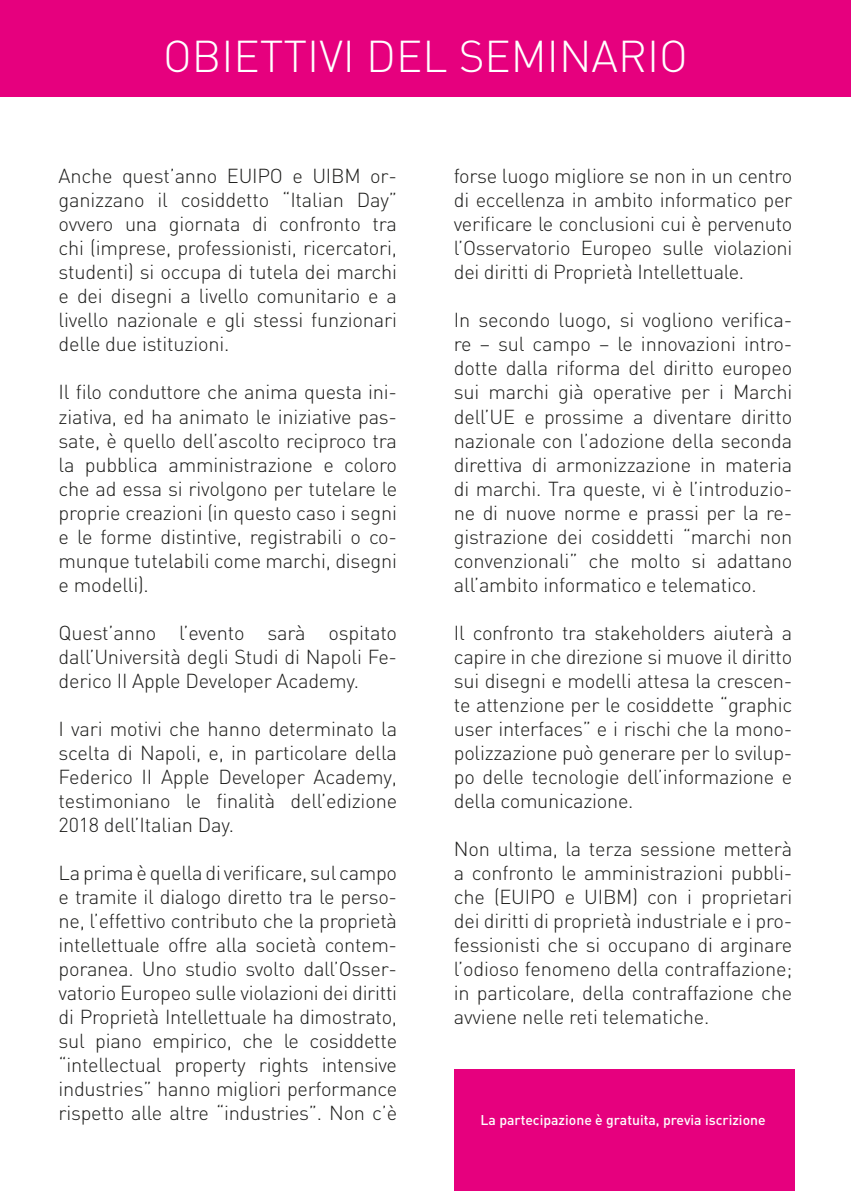
<style>
.page{position:relative;width:851px;height:1191px;background:#fff}
.page>*{position:absolute;margin:0;border:0;box-sizing:border-box;transform-origin:0 0}
.t1{font:300 44px "DIN";color:#fff}
.t2{font:300 20px/24px "DIN";letter-spacing:-.01em;color:#1d1d1b;text-align:justify}
.t3{font:500 14px "DIN";color:#fff}
</style>
<div class="page">
<div style="left:0;top:0;width:850px;height:96px;background:#e6007e"></div>
<div style="left:454px;top:1069px;width:340px;height:122px;background:#e6007e"></div>
<h1 class="t1" style="left:163px;top:29px;width:526px">OBIETTIVI DEL SEMINARIO</h1>
<p class="t2" style="left:59px;top:164px;width:340px">Anche quest’anno EUIPO e UIBM or&shy;ganizzano il cosiddetto “Italian Day” ovvero una giornata di confronto tra chi (imprese, professionisti, ricercatori, studenti) si occupa di tutela dei marchi e dei disegni a livello comunitario e a livello nazionale e gli stessi funzionari delle due istituzioni.</p>
<p class="t2" style="left:59px;top:380px;width:340px">Il filo conduttore che anima questa ini&shy;ziativa, ed ha animato le iniziative pas&shy;sate, è quello dell’ascolto reciproco tra la pubblica amministrazione e coloro che ad essa si rivolgono per tutelare le proprie creazioni (in questo caso i segni e le forme distintive, registrabili o co&shy;munque tutelabili come marchi, disegni e modelli).</p>
<p class="t2" style="left:59px;top:620px;width:340px">Quest’anno l’evento sarà ospitato dall’Università degli Studi di Napoli Fe&shy;derico II Apple Developer Academy.</p>
<p class="t2" style="left:59px;top:716px;width:340px">I vari motivi che hanno determinato la scelta di Napoli, e, in particolare della Federico II Apple Developer Academy, testimoniano le finalità dell’edizione 2018 dell’Italian Day.</p>
<p class="t2" style="left:59px;top:860px;width:340px">La prima è quella di verificare, sul campo e tramite il dialogo diretto tra le perso&shy;ne, l’effettivo contributo che la proprietà intellettuale offre alla società contem&shy;poranea. Uno studio svolto dall’Osser&shy;vatorio Europeo sulle violazioni dei diritti di Proprietà Intellettuale ha dimostrato, sul piano empirico, che le cosiddette “intellectual property rights intensive industries” hanno migliori performance rispetto alle altre “industries”. Non c’è</p>
<p class="t2" style="left:454px;top:164px;width:340px">forse luogo migliore se non in un centro di eccellenza in ambito informatico per verificare le conclusioni cui è pervenuto l’Osservatorio Europeo sulle violazioni dei diritti di Proprietà Intellettuale.</p>
<p class="t2" style="left:454px;top:308px;width:340px">In secondo luogo, si vogliono verifica&shy;re – sul campo – le innovazioni intro&shy;dotte dalla riforma del diritto europeo sui marchi già operative per i Marchi dell’UE e prossime a diventare diritto nazionale con l’adozione della seconda direttiva di armonizzazione in materia di marchi. Tra queste, vi è l’introduzio&shy;ne di nuove norme e prassi per la re&shy;gistrazione dei cosiddetti “marchi non convenzionali” che molto si adattano all’ambito informatico e telematico.</p>
<p class="t2" style="left:454px;top:620px;width:340px">Il confronto tra stakeholders aiuterà a capire in che direzione si muove il diritto sui disegni e modelli attesa la crescen&shy;te attenzione per le cosiddette “graphic user interfaces” e i rischi che la mono&shy;polizzazione può generare per lo svilup&shy;po delle tecnologie dell’informazione e della comunicazione.</p>
<p class="t2" style="left:454px;top:836px;width:340px">Non ultima, la terza sessione metterà a confronto le amministrazioni pubbli&shy;che (EUIPO e UIBM) con i proprietari dei diritti di proprietà industriale e i pro&shy;fessionisti che si occupano di arginare l’odioso fenomeno della contraffazione; in particolare, della contraffazione che avviene nelle reti telematiche.</p>
<p class="t3" style="left:480px;top:1110px;width:287px">La partecipazione è gratuita, previa iscrizione</p>
</div>
